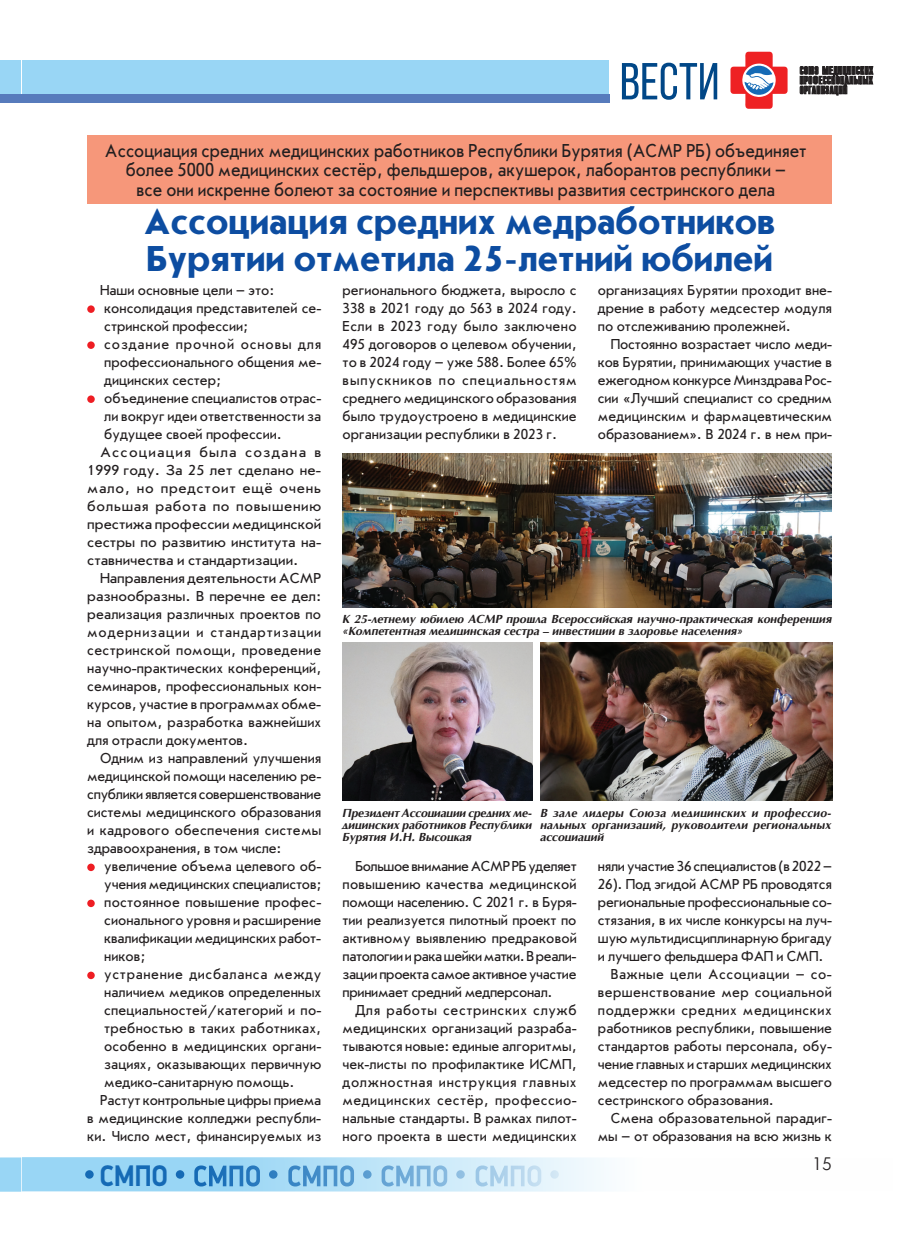
<style>
.page{position:relative;width:915px;height:1242px;background:#fff}
.page>*{position:absolute;margin:0;border:0;box-sizing:border-box;transform-origin:0 0}
.t1{font:51.9px "Bebas Neue";color:#014787}
.t2{font:700 37.5px/37.5px "Journal Sans C";color:#0d4da1}
.t3{font:700 30px "PF Din Display Pro";color:#156ab5;scale:.87 1}
.t4{font:19.5px/19.5px "Journal Sans C";color:#231f20;text-align:center;scale:.89 1}
.t5{font:18px "Futuris Cyrillic";color:#231f20}
.t6{font:15px/18px "Journal Sans C";color:#231f20;text-align:justify;scale:.95 1}
.t7{font:15px "Journal Sans C";color:#231f20}
.t8{font:15px "Journal Sans C";letter-spacing:-.02em;color:#231f20;scale:.95 1}
.t9{font:15px "Journal Sans C";letter-spacing:.06em;color:#231f20;scale:.95 1}
.t10{font:15px "Journal Sans C";letter-spacing:.04em;color:#231f20;scale:.95 1}
.t11{font:15px "Journal Sans C";letter-spacing:.025em;color:#231f20;scale:.95 1}
.t12{font:15px "Journal Sans C";letter-spacing:.02em;color:#231f20;scale:.95 1}
.t13{font:15px "Journal Sans C";letter-spacing:.03em;color:#231f20;scale:.95 1}
.t14{font:15px "Journal Sans C";letter-spacing:.045em;color:#231f20;scale:.95 1}
.t15{font:15px "Journal Sans C";letter-spacing:.05em;color:#231f20}
.t16{font:15px "Journal Sans C";letter-spacing:.045em;color:#231f20}
.t17{font:15px "Journal Sans C";letter-spacing:.08em;color:#231f20}
.t18{font:italic 700 12px/12px "AG Opus";color:#231f20;text-align:justify}
.t19{font:10.95px/9.8px "Compact C";letter-spacing:.02em;color:#231f20;text-align:justify;scale:1.16 1}
</style>
<div class="page">
<svg style="left:21px;top:1157px;width:583px;height:34px;background:#b4e0f7"></svg>
<svg style="left:176px;top:1165px;width:382px;height:21px;background:#9acae9"></svg>
<div style="left:85px;top:1170px;width:9px;height:8px;background:#156ab5;border-radius:50%"></div>
<div style="left:21px;top:61px;width:587px;height:34px;background:#99d6f5"></div>
<svg style="left:730px;top:52px;width:57px;height:57px"></svg>
<div style="left:21px;top:94px;width:588px;height:8px;background:#577bbc"></div>
<div style="left:0;top:61px;width:21px;height:34px;background:#99d6f5"></div>
<div style="left:0;top:94px;width:21px;height:8px;background:#577bbc"></div>
<div style="left:0;top:1157px;width:21px;height:34px;background:#99d6f5"></div>
<svg style="left:799px;top:66px;width:73px;height:29px"></svg>
<div style="left:87px;top:305px;width:8px;height:8px;background:#ee1d23;border-radius:50%"></div>
<div style="left:87px;top:341px;width:8px;height:8px;background:#ee1d23;border-radius:50%"></div>
<div style="left:87px;top:395px;width:8px;height:8px;background:#ee1d23;border-radius:50%"></div>
<div style="left:87px;top:863px;width:8px;height:8px;background:#ee1d23;border-radius:50%"></div>
<div style="left:87px;top:899px;width:8px;height:8px;background:#ee1d23;border-radius:50%"></div>
<svg style="left:87px;top:971px;width:8px;height:8px"></svg>
<div style="left:87px;top:136px;width:744px;height:68px;background:#f6977a"></div>
<img style="left:342px;top:643px;width:190px;height:157px">
<img style="left:540px;top:643px;width:291px;height:157px">
<img style="left:342px;top:454px;width:489px;height:153px">
<h1 class="t1" style="left:619px;top:53px;width:101px">ВЕСТИ</h1>
<p class="t19" style="left:799px;top:66px;width:65px">СОЮЗ МЕДИЦИНСКИХ ПРОФЕССИОНАЛЬНЫХ ОРГАНИЗАЦИЙ</p>
<p class="t4" style="left:105px;top:141px;width:789px">Ассоциация средних медицинских работников Республики Бурятия (АСМР РБ) объединяет более 5000 медицинских сестёр, фельдшеров, акушерок, лаборантов республики –<br>все они искренне болеют за состояние и перспективы развития сестринского дела</p>
<h2 class="t2" style="left:144px;top:203px;width:632px">Ассоциация средних медработников<br>Бурятии отметила 25-летний юбилей</h2>
<p class="t6" style="left:342px;top:281px;width:248px">регионального бюджета, выросло с 338 в 2021 году до 563 в 2024 году.<br>Если в 2023 году было заключено 495 договоров о целевом обучении, то в 2024 году – уже 588. Более 65% выпускников по специальностям среднего медицинского образования было трудоустроено в медицинские организации республики в 2023 г.</p>
<p class="t6" style="left:597px;top:281px;width:248px">организациях Бурятии проходит вне&shy;дрение в работу медсестер модуля по отслеживанию пролежней.</p>
<p class="t6" style="left:100px;top:281px;width:185px">Наши основные цели – это:</p>
<p class="t6" style="left:104px;top:299px;width:230px">консолидация представителей се-</p>
<p class="t6" style="left:104px;top:317px;width:153px">стринской профессии;</p>
<p class="t9" style="left:104px;top:336px;width:230px">создание прочной основы для</p>
<p class="t6" style="left:104px;top:353px;width:230px">профессионального общения ме-</p>
<p class="t6" style="left:104px;top:371px;width:124px">дицинских сестер;</p>
<p class="t6" style="left:104px;top:389px;width:230px">объединение специалистов отрас-</p>
<p class="t6" style="left:104px;top:407px;width:230px">ли вокруг идеи ответственности за</p>
<p class="t6" style="left:104px;top:425px;width:188px">будущее своей профессии.</p>
<p class="t17" style="left:100px;top:444px;width:223px">Ассоциация была создана в</p>
<p class="t7" style="left:87px;top:462px;width:235px">1999 году. За 25 лет сделано не-</p>
<p class="t15" style="left:87px;top:480px;width:235px">мало, но предстоит ещё очень</p>
<p class="t16" style="left:87px;top:498px;width:235px">большая работа по повышению</p>
<p class="t7" style="left:87px;top:516px;width:235px">престижа профессии медицинской</p>
<p class="t7" style="left:87px;top:534px;width:235px">сестры по развитию института на-</p>
<p class="t7" style="left:87px;top:552px;width:212px">ставничества и стандартизации.</p>
<p class="t7" style="left:100px;top:570px;width:223px">Направления деятельности АСМР</p>
<p class="t7" style="left:87px;top:588px;width:235px">разнообразны. В перечне ее дел:</p>
<p class="t7" style="left:87px;top:606px;width:235px">реализация различных проектов по</p>
<p class="t9" style="left:87px;top:624px;width:248px">модернизации и стандартизации</p>
<p class="t11" style="left:87px;top:642px;width:248px">сестринской помощи, проведение</p>
<p class="t6" style="left:87px;top:659px;width:248px">научно-практических конференций,</p>
<p class="t6" style="left:87px;top:677px;width:248px">семинаров, профессиональных кон-</p>
<p class="t6" style="left:87px;top:695px;width:248px">курсов, участие в программах обме-</p>
<p class="t6" style="left:87px;top:713px;width:248px">на опытом, разработка важнейших</p>
<p class="t6" style="left:87px;top:731px;width:171px">для отрасли документов.</p>
<p class="t6" style="left:100px;top:749px;width:234px">Одним из направлений улучшения</p>
<p class="t6" style="left:87px;top:767px;width:248px">медицинской помощи населению ре-</p>
<p class="t8" style="left:87px;top:786px;width:248px">спублики является совершенствование</p>
<p class="t6" style="left:87px;top:803px;width:248px">системы медицинского образования</p>
<p class="t12" style="left:87px;top:822px;width:248px">и кадрового обеспечения системы</p>
<p class="t6" style="left:87px;top:839px;width:206px">здравоохранения, в том числе:</p>
<p class="t6" style="left:104px;top:857px;width:230px">увеличение объема целевого об-</p>
<p class="t6" style="left:104px;top:875px;width:230px">учения медицинских специалистов;</p>
<p class="t6" style="left:104px;top:893px;width:230px">постоянное повышение профес-</p>
<p class="t6" style="left:104px;top:911px;width:230px">сионального уровня и расширение</p>
<p class="t6" style="left:104px;top:929px;width:230px">квалификации медицинских работ-</p>
<p class="t6" style="left:104px;top:947px;width:45px">ников;</p>
<p class="t14" style="left:104px;top:966px;width:230px">устранение дисбаланса между</p>
<p class="t6" style="left:104px;top:983px;width:230px">наличием медиков определенных</p>
<p class="t6" style="left:104px;top:1001px;width:230px">специальностей/категорий и по-</p>
<p class="t6" style="left:104px;top:1019px;width:230px">требностью в таких работниках,</p>
<p class="t6" style="left:104px;top:1037px;width:230px">особенно в медицинских органи-</p>
<p class="t6" style="left:104px;top:1055px;width:230px">зациях, оказывающих первичную</p>
<p class="t6" style="left:104px;top:1073px;width:201px">медико-санитарную помощь.</p>
<p class="t6" style="left:100px;top:1091px;width:234px">Растут контрольные цифры приема</p>
<p class="t6" style="left:87px;top:1109px;width:248px">в медицинские колледжи республи-</p>
<p class="t6" style="left:87px;top:1127px;width:248px">ки. Число мест, финансируемых из</p>
<p class="t6" style="left:597px;top:335px;width:248px;text-indent:13px">Постоянно возрастает число меди&shy;ков Бурятии, принимающих участие в ежегодном конкурсе Минздрава Рос&shy;сии «Лучший специалист со средним медицинским и фармацевтическим образованием». В 2024 г. в нем при-</p>
<p class="t18" style="left:342px;top:613px;width:490px">К 25-летнему юбилею АСМР прошла Всероссийская научно-практическая конференция «Компетентная медицинская сестра – инвестиции в здоровье населения»</p>
<p class="t18" style="left:342px;top:807px;width:191px">Президент Ассоциации средних ме&shy;дицинских работников Республики Бурятия И.Н. Высоцкая</p>
<p class="t18" style="left:540px;top:807px;width:292px">В зале лидеры Союза медицинских и профессио&shy;нальных организаций, руководители региональных ассоциаций</p>
<p class="t6" style="left:342px;top:857px;width:248px;text-indent:13px">Большое внимание АСМР РБ уделяет повышению качества медицинской помощи населению. С 2021 г. в Буря&shy;тии реализуется пилотный проект по активному выявлению предраковой патологии и рака шейки матки. В реали&shy;зации проекта самое активное участие принимает средний медперсонал.</p>
<p class="t6" style="left:342px;top:1001px;width:248px;text-indent:13px">Для работы сестринских служб медицинских организаций разраба&shy;тываются новые: единые алгоритмы, чек-листы по профилактике ИСМП, должностная инструкция главных медицинских сестёр, профессио&shy;нальные стандарты. В рамках пилот&shy;ного проекта в шести медицинских</p>
<p class="t8" style="left:597px;top:858px;width:248px">няли участие 36 специалистов (в 2022 –</p>
<p class="t6" style="left:597px;top:875px;width:248px">26). Под эгидой АСМР РБ проводятся</p>
<p class="t6" style="left:597px;top:893px;width:248px">региональные профессиональные со-</p>
<p class="t6" style="left:597px;top:911px;width:248px">стязания, в их числе конкурсы на луч-</p>
<p class="t6" style="left:597px;top:929px;width:248px">шую мультидисциплинарную бригаду</p>
<p class="t6" style="left:597px;top:947px;width:239px">и лучшего фельдшера ФАП и СМП.</p>
<p class="t10" style="left:610px;top:966px;width:234px">Важные цели Ассоциации – со-</p>
<p class="t13" style="left:597px;top:984px;width:248px">вершенствование мер социальной</p>
<p class="t10" style="left:597px;top:1002px;width:248px">поддержки средних медицинских</p>
<p class="t6" style="left:597px;top:1019px;width:248px">работников республики, повышение</p>
<p class="t6" style="left:597px;top:1037px;width:248px">стандартов работы персонала, обу-</p>
<p class="t6" style="left:597px;top:1055px;width:247px">чение главных и старших медицинских</p>
<p class="t6" style="left:597px;top:1073px;width:248px">медсестер по программам высшего</p>
<p class="t6" style="left:597px;top:1091px;width:187px">сестринского образования.</p>
<p class="t6" style="left:610px;top:1109px;width:234px">Смена образовательной парадиг-</p>
<p class="t6" style="left:597px;top:1127px;width:248px">мы – от образования на всю жизнь к</p>
<h3 class="t3" style="left:100px;top:1157px;width:80px">СМПО</h3>
<p class="t5" style="left:812px;top:1154px;width:21px">15</p>
</div>
